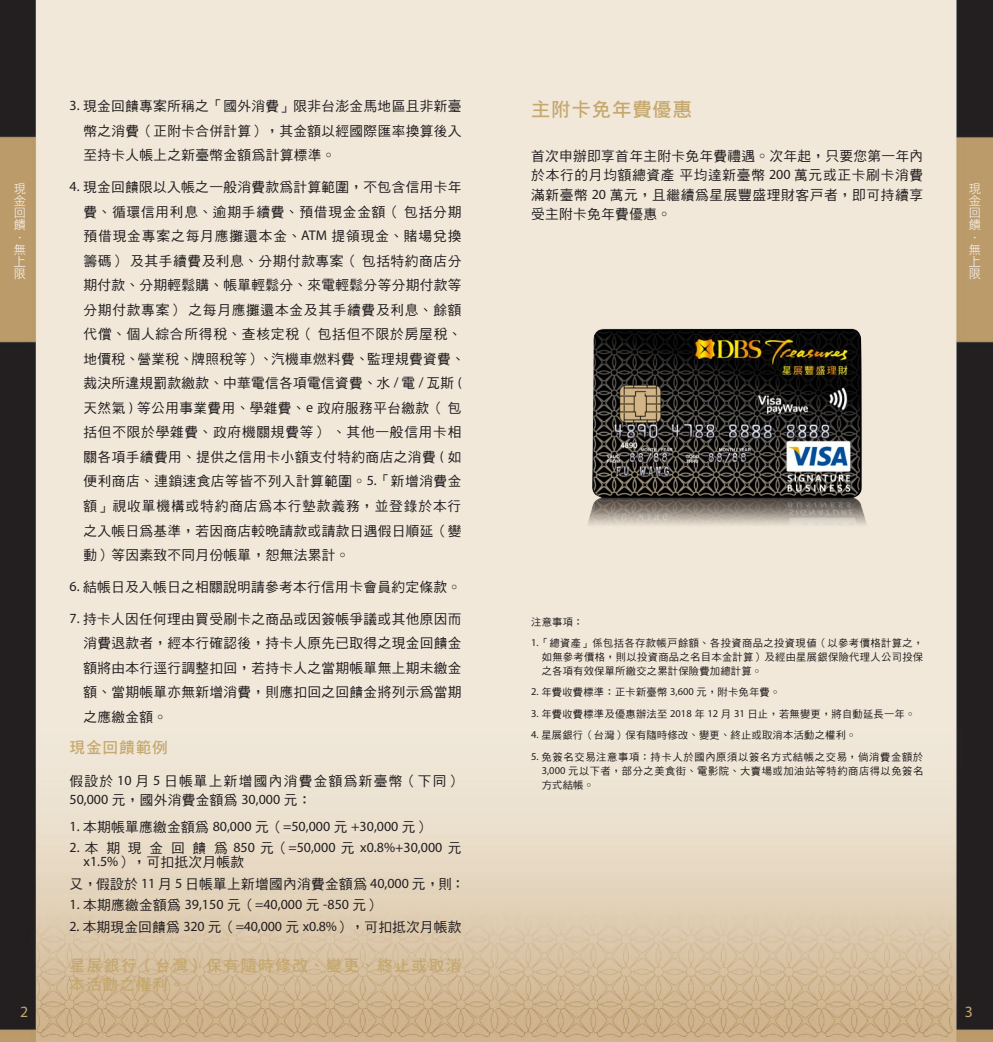
<style>
.page{position:relative;width:993px;height:1042px;background:#fff}
.page>*{position:absolute;margin:0;border:0;box-sizing:border-box;transform-origin:0 0}
.t1{font:19.25px "DF Hei Bd HK BF";letter-spacing:.05em;color:#c5a86e}
.t2{font:15.75px/18.9px "DF Hei Bd HK BF";letter-spacing:.09em;color:#c5a86e}
.t3{font:15.75px "Myriad Pro";color:#c5a86e}
.t4{font:500 14px/24.5px "Hei";color:#231f20;text-align:justify}
.t5{font:14px/14px "Myriad Pro";color:#231f20}
.t6{font:500 14px/19.2px "Hei";letter-spacing:.07em;color:#231f20}
.t7{font:12.25px/12.2px "DF Hei Std W3";color:#fff}
.t8{font:500 10.5px/14px "Hei";color:#231f20;text-align:justify}
.s1{font-family:"Myriad Pro";font-weight:400}
.s2{font-family:"Hei";font-weight:500}
</style>
<div class="page">
<img style="left:0;top:0;width:992px;height:1042px">
<img style="left:583px;top:311px;width:287px;height:226px">
<p class="t4" style="left:83px;top:94px;width:379px;text-indent:-14px"><span class="s1">3.</span> 現金回饋專案所稱之「國外消費」限非台澎金馬地區且非新臺幣之消費（正附卡合併計算），其金額以經國際匯率換算後入至持卡人帳上之新臺幣金額為計算標準。</p>
<p class="t4" style="left:83px;top:175px;width:383px;text-align:left;text-indent:-14px"><span class="s1">4.</span> 現金回饋限以入帳之一般消費款為計算範圍，不包含信用卡年費、循環信用利息、逾期手續費、預借現金金額（包括分期預借現金專案之每月應攤還本金、<span class="s1">ATM</span> 提領現金、賭場兌換籌碼）及其手續費及利息、分期付款專案（包括特約商店分期付款、分期輕鬆購、帳單輕鬆分、來電輕鬆分等分期付款等分期付款專案）之每月應攤還本金及其手續費及利息、餘額代償、個人綜合所得稅、查核定稅（包括但不限於房屋稅、地價稅、營業稅、牌照稅等）、汽機車燃料費、監理規費資費、裁決所違規罰款繳款、中華電信各項電信資費、水 <span class="s1">/</span> 電 <span class="s1">/</span> 瓦斯 <span class="s1">(</span>天然氣 <span class="s1">)</span> 等公用事業費用、學雜費、<span class="s1">e</span> 政府服務平台繳款（包括但不限於學雜費、政府機關規費等）、其他一般信用卡相關各項手續費用、提供之信用卡小額支付特約商店之消費 <span class="s1">(</span> 如便利商店、連鎖速食店等皆不列入計算範圍。<span class="s1">5.</span>「新增消費金額」視收單機構或特約商店為本行墊款義務，並登錄於本行之入帳日為基準，若因商店較晚請款或請款日遇假日順延（變動）等因素致不同月份帳單，恕無法累計。</p>
<p class="t4" style="left:69px;top:574px;width:393px"><span class="s1">6.</span> 結帳日及入帳日之相關說明請參考本行信用卡會員約定條款。</p>
<p class="t4" style="left:83px;top:606px;width:379px;text-indent:-14px"><span class="s1">7.</span> 持卡人因任何理由買受刷卡之商品或因簽帳爭議或其他原因而消費退款者，經本行確認後，持卡人原先已取得之現金回饋金額將由本行逕行調整扣回，若持卡人之當期帳單無上期未繳金額、當期帳單亦無新增消費，則應扣回之回饋金將列示為當期之應繳金額。</p>
<p class="t1" style="left:531px;top:99px;width:162px">主附卡免年費優惠</p>
<p class="t4" style="left:531px;top:146px;width:393px;line-height:19.2px">首次申辦即享首年主附卡免年費禮遇。次年起，只要您第一年內於本行的月均額總資產平均達新臺幣 <span class="s1">200</span> 萬元或正卡刷卡消費滿新臺幣 <span class="s1">20</span> 萬元，且繼續為星展豐盛理財客戶者，即可持續享受主附卡免年費優惠。</p>
<p class="t7" style="left:14px;top:182px;width:13px">現金回饋．無上限</p>
<p class="t7" style="left:968px;top:182px;width:13px">現金回饋．無上限</p>
<p class="t8" style="left:531px;top:614px;width:54px">注意事項：</p>
<p class="t8" style="left:541px;top:636px;width:383px;text-indent:-10px"><span class="s1">1.</span>「總資產」係包括各存款帳戶餘額、各投資商品之投資現值（以參考價格計算之，如無參考價格，則以投資商品之名目本金計算）及經由星展銀保險代理人公司投保之各項有效保單所繳交之累計保險費加總計算。</p>
<p class="t8" style="left:531px;top:685px;width:251px"><span class="s1">2.</span> 年費收費標準：正卡新臺幣 <span class="s1">3,600</span> 元，附卡免年費。</p>
<p class="t8" style="left:531px;top:707px;width:386px"><span class="s1">3.</span> 年費收費標準及優惠辦法至 <span class="s1">2018</span> 年 <span class="s1">12</span> 月 <span class="s1">31</span> 日止，若無變更，將自動延長一年。</p>
<p class="t8" style="left:531px;top:728px;width:327px"><span class="s1">4.</span> 星展銀行（台灣）保有隨時修改、變更、終止或取消本活動之權利。</p>
<p class="t8" style="left:541px;top:749px;width:383px;text-indent:-10px"><span class="s1">5.</span> 免簽名交易注意事項：持卡人於國內原須以簽名方式結帳之交易，倘消費金額於<span class="s1">3,000</span> 元以下者，部分之美食街、電影院、大賣場或加油站等特約商店得以免簽名方式結帳。</p>
<p class="t2" style="left:69px;top:738px;width:100px">現金回饋範例</p>
<p class="t6" style="left:69px;top:771px;width:393px">假設於 <span class="s1">10</span> 月 <span class="s1">5</span> 日帳單上新增國內消費金額為新臺幣（下同）<br><span class="s1">50,000</span> 元，國外消費金額為 <span class="s1">30,000</span> 元：</p>
<p class="t5" style="left:69px;top:819px;width:362px">1. <span class="s2">本期帳單應繳金額為</span> 80,000 <span class="s2">元（</span>=50,000 <span class="s2">元</span> +30,000 <span class="s2">元）</span></p>
<p class="t5" style="left:83px;top:840px;width:379px;text-indent:-14px">2. <span class="s2">本期現金回饋為</span> 850 <span class="s2">元（</span>=50,000 <span class="s2">元</span> x0.8%+30,000 <span class="s2">元</span>x1.5%<span class="s2">），可扣抵次月帳款</span></p>
<p class="t4" style="left:69px;top:871px;width:397px">又，假設於 <span class="s1">11</span> 月 <span class="s1">5</span> 日帳單上新增國內消費金額為 <span class="s1">40,000</span> 元，則：</p>
<p class="t5" style="left:69px;top:897px;width:312px">1. <span class="s2">本期應繳金額為</span> 39,150 <span class="s2">元（</span>=40,000 <span class="s2">元</span> -850 <span class="s2">元）</span></p>
<p class="t4" style="left:69px;top:914px;width:393px"><span class="s1">2.</span> 本期現金回饋為 <span class="s1">320</span> 元（<span class="s1">=40,000</span> 元 <span class="s1">x0.8%</span>），可扣抵次月帳款</p>
<p class="t2" style="left:69px;top:956px;width:393px">星展銀行（台灣）保有隨時修改、變更、終止或取消本活動之權利。</p>
<p class="t3" style="left:20px;top:1002px;width:10px">2</p>
<p class="t3" style="left:964px;top:1002px;width:10px">3</p>
</div>
